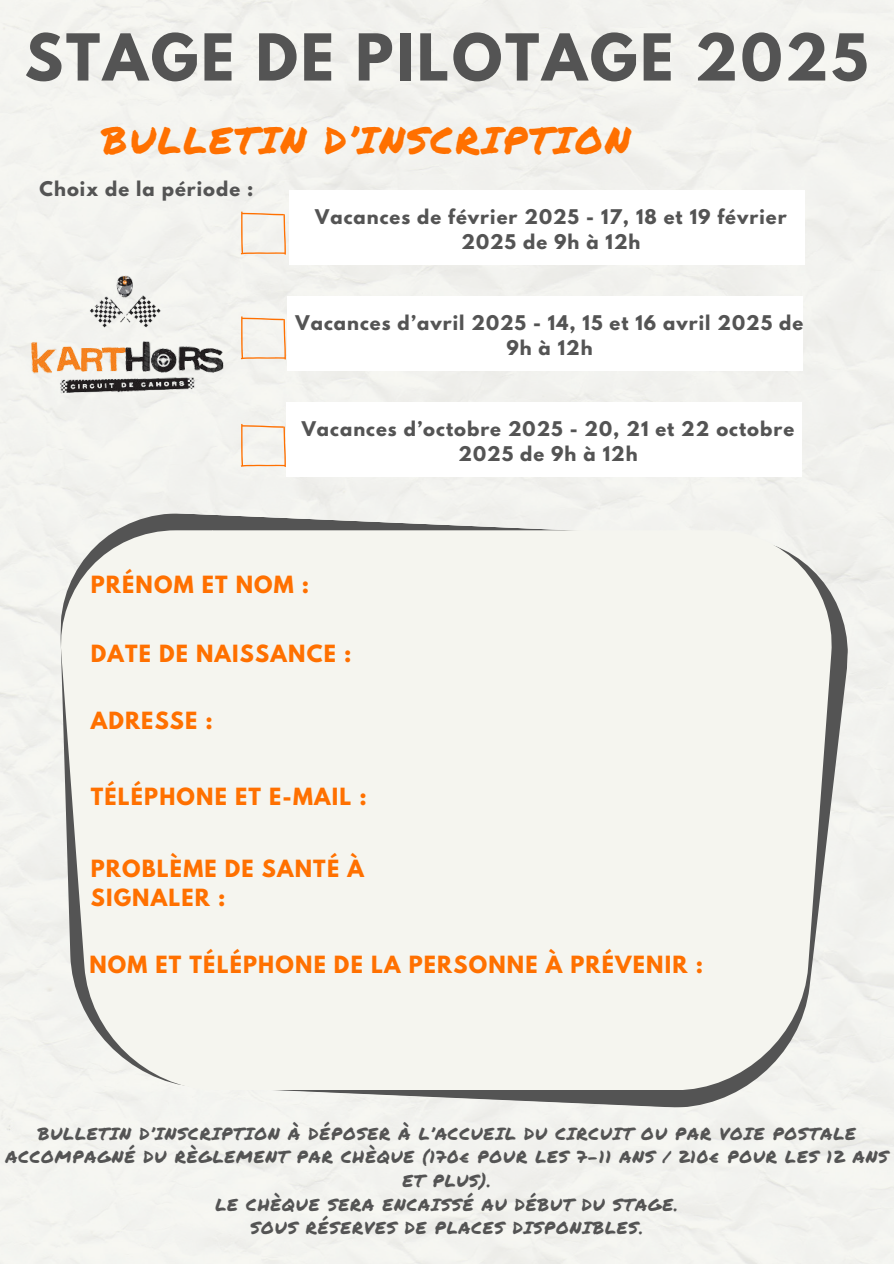
<style>
.page{position:relative;width:894px;height:1264px;background:#fff}
.page>*{position:absolute;margin:0;border:0;box-sizing:border-box;transform-origin:0 0}
.t1{font:700 57.3px "League Spartan";letter-spacing:.05em;color:#545454}
.t2{font:37.2px "Permanent Marker";letter-spacing:.055em;color:#ff7000}
.t3{font:700 21px/29.2px "League Spartan";letter-spacing:.055em;color:#ff7000}
.t4{font:700 18px/24.8px "League Spartan";letter-spacing:.055em;color:#545454;text-align:center}
.t5{font:17.1px/23.7px "Permanent Marker";letter-spacing:.055em;color:#545454;text-align:center}
</style>
<div class="page">
<div style="left:0;top:0;width:893px;height:1263px;background:#f3f3ef"></div>
<div style="left:289px;top:190px;width:515px;height:75px;background:#fff"></div>
<svg style="left:58px;top:510px;width:794px;height:600px;fill:#f1f1ee"></svg>
<div style="left:61px;top:530px;width:770px;height:559px;background:#f5f5ef"></div>
<div style="left:287px;top:296px;width:515px;height:75px;background:#fff"></div>
<div style="left:286px;top:402px;width:515px;height:75px;background:#fff"></div>
<svg style="left:241px;top:211px;width:45px;height:43px"></svg>
<svg style="left:250px;top:316px;width:36px;height:43px"></svg>
<svg style="left:241px;top:424px;width:45px;height:42px"></svg>
<img style="left:0;top:244px;width:250px;height:177px">
<h1 class="t1" style="left:25px;top:12px;width:844px">STAGE DE PILOTAGE 2025</h1>
<h2 class="t2" style="left:102px;top:113px;width:530px">BULLETIN D’INSCRIPTION</h2>
<p class="t4" style="left:40px;top:176px;width:215px">Choix de la période :</p>
<p class="t4" style="left:315px;top:204px;width:472px">Vacances de février 2025 - 17, 18 et 19 février<br>2025 de 9h à 12h</p>
<p class="t4" style="left:295px;top:310px;width:509px">Vacances d’avril 2025 - 14, 15 et 16 avril 2025 de<br>9h à 12h</p>
<p class="t4" style="left:302px;top:416px;width:493px">Vacances d’octobre 2025 - 20, 21 et 22 octobre<br>2025 de 9h à 12h</p>
<p class="t3" style="left:91px;top:569px;width:220px">PRÉNOM ET NOM :</p>
<p class="t3" style="left:91px;top:638px;width:262px">DATE DE NAISSANCE :</p>
<p class="t3" style="left:91px;top:705px;width:124px">ADRESSE :</p>
<p class="t3" style="left:91px;top:781px;width:277px">TÉLÉPHONE ET E-MAIL :</p>
<p class="t3" style="left:91px;top:853px;width:274px">PROBLÈME DE SANTÉ À<br>SIGNALER :</p>
<p class="t3" style="left:89px;top:949px;width:615px">NOM ET TÉLÉPHONE DE LA PERSONNE À PRÉVENIR :</p>
<p class="t5" style="left:5px;top:1120px;width:884px">BULLETIN D’INSCRIPTION À DÉPOSER À L’ACCUEIL DU CIRCUIT OU PAR VOIE POSTALE ACCOMPAGNÉ DU RÈGLEMENT PAR CHÈQUE (170€ POUR LES 7-11 ANS / 210€ POUR LES 12 ANS ET PLUS).<br>LE CHÈQUE SERA ENCAISSÉ AU DÉBUT DU STAGE.<br>SOUS RÉSERVES DE PLACES DISPONIBLES.</p>
</div>
